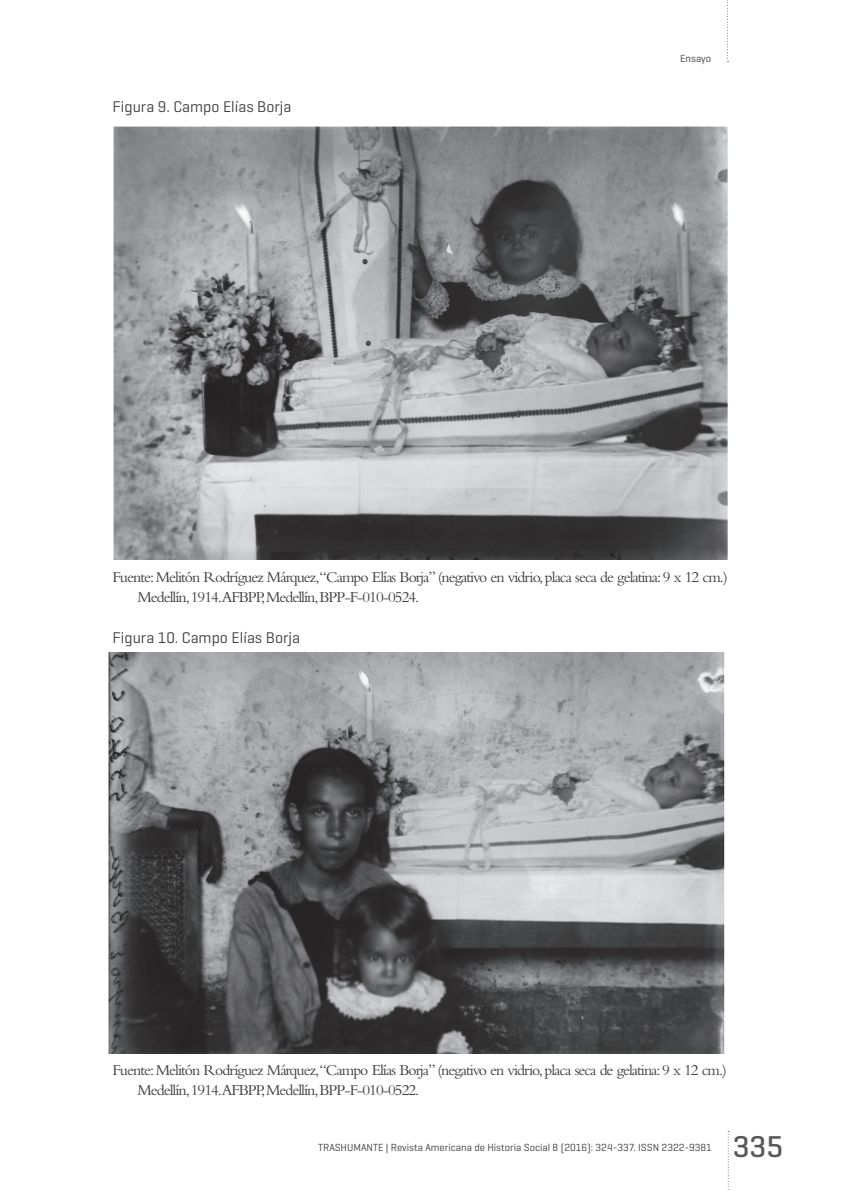
<style>
.page{position:relative;width:843px;height:1191px;background:#fff}
.page>*{position:absolute;margin:0;border:0;box-sizing:border-box;transform-origin:0 0}
.t1{font:500 30.62px "Geogrotesque";color:#57585a}
.t2{font:15.75px/19.2px "Bembo Std";letter-spacing:-.06em;color:#3e3e3f}
.t3{font:15.75px "Geogrotesque";color:#3e3e3f}
.t4{font:10.5px "Geogrotesque";color:#3e3e3f}
</style>
<div class="page">
<svg style="left:727px;top:1131px;width:1px;height:59px"></svg>
<svg style="left:727px;top:0;width:1px;height:62px"></svg>
<img style="left:113px;top:126px;width:615px;height:433px">
<img style="left:108px;top:652px;width:617px;height:401px">
<p class="t3" style="left:112px;top:97px;width:180px">Figura 9. Campo Elías Borja</p>
<p class="t4" style="left:679px;top:52px;width:33px">Ensayo</p>
<p class="t2" style="left:137px;top:567px;width:591px;text-indent:-25px">Fuente: Melitón Rodríguez Márquez,“Campo Elías Borja” (negativo en vidrio, placa seca de gelatina: 9 x 12 cm.)<br>Medellín,1914.AFBPP,Medellín,BPP-F-010-0524.</p>
<p class="t3" style="left:112px;top:627px;width:189px">Figura 10. Campo Elías Borja</p>
<p class="t2" style="left:137px;top:1060px;width:591px;text-indent:-25px">Fuente: Melitón Rodríguez Márquez,“Campo Elías Borja” (negativo en vidrio, placa seca de gelatina: 9 x 12 cm.)<br>Medellín,1914.AFBPP,Medellín,BPP-F-010-0522.</p>
<p class="t4" style="left:318px;top:1140px;width:395px">TRASHUMANTE | Revista Americana de Historia Social 8 (2016): 324-337. ISSN 2322-9381</p>
<h1 class="t1" style="left:732px;top:1126px;width:52px">335</h1>
</div>
